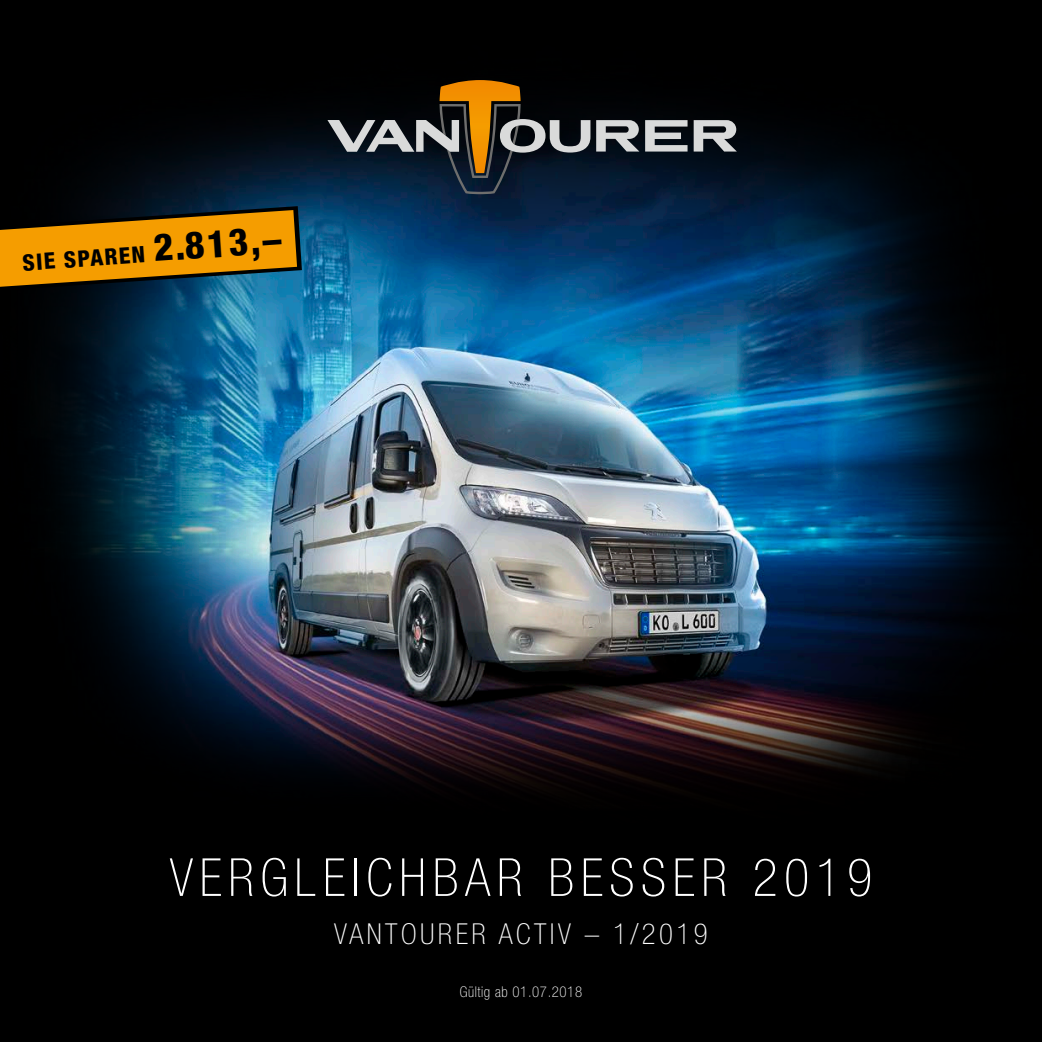
<style>
.page{position:relative;width:1042px;height:1042px;background:#000}
.page>*{position:absolute;margin:0;border:0;box-sizing:border-box;transform-origin:0 0}
.t1{font:100 condensed 52.5px "Helvetica Neue LT Std";letter-spacing:.12em;color:#fff}
.t2{font:100 condensed 28.88px "Helvetica Neue LT Std";letter-spacing:.12em;color:#fff}
.t3{font:800 condensed 22.75px "Helvetica Neue LT Std";color:#000}
.t4{font:100 condensed 14.88px "Helvetica Neue LT Std";letter-spacing:.04em;color:#fff}
.s1{font-size:37.62px}
</style>
<div class="page">
<img style="left:51px;top:119px;width:952px;height:670px">
<svg style="left:0;top:206px;width:302px;height:84px"></svg>
<svg style="left:596px;top:120px;width:43px;height:32px"></svg>
<svg style="left:693px;top:120px;width:44px;height:32px"></svg>
<svg style="left:645px;top:120px;width:42px;height:32px"></svg>
<svg style="left:327px;top:80px;width:263px;height:114px"></svg>
<p class="t3" style="left:22px;top:248px;width:261px;rotate:-4deg">SIE SPAREN <span class="s1">2.813,–</span></p>
<p class="t1" style="left:170px;top:848px;width:704px">VERGLEICHBAR BESSER 2019</p>
<p class="t2" style="left:334px;top:917px;width:375px">VANTOURER ACTIV – 1/2019</p>
<p class="t4" style="left:460px;top:984px;width:124px">Gültig ab 01.07.2018</p>
</div>
